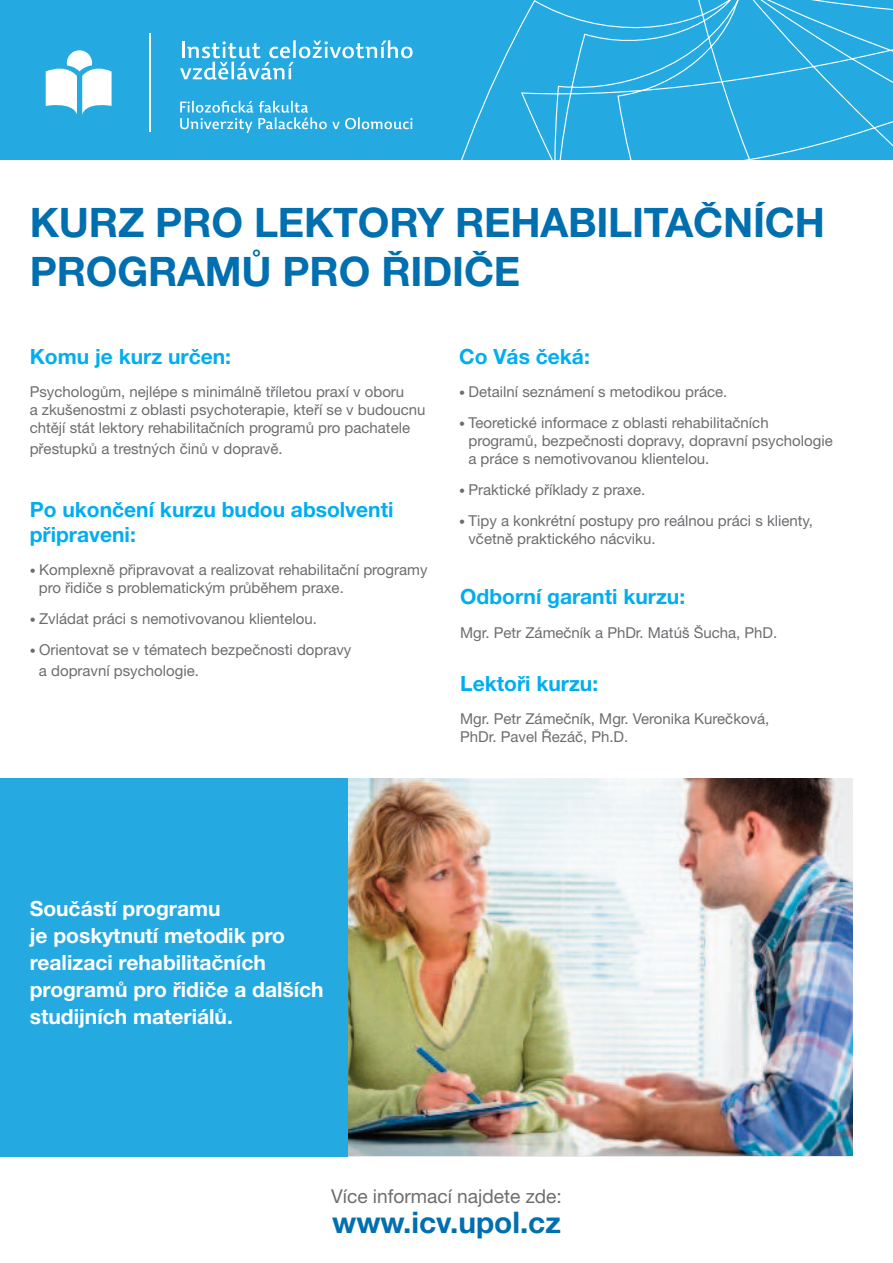
<style>
.page{position:relative;width:893px;height:1263px;background:#fff}
.page>*{position:absolute;margin:0;border:0;box-sizing:border-box;transform-origin:0 0}
.t1{font:700 40.65px/48.9px "Helvetica Neue CE";letter-spacing:-.005em;color:#006faf}
.t2{font:700 29.85px "Helvetica Neue CE";color:#006faf}
.t3{font:700 21px/27px "Helvetica Neue CE";color:#fff}
.t4{font:700 21px/25.2px "Helvetica Neue CE";color:#00aeef}
.t5{font:19.2px "Helvetica Neue CE";color:#6c6d70}
.t6{font:15px/18px "Helvetica Neue CE";color:#6c6d70}
.s1{font-size:12px}
</style>
<div class="page">
<div style="left:0;top:778px;width:431px;height:379px;background:#24aae1"></div>
<div style="left:0;top:0;width:893px;height:160px;background:#24aae1"></div>
<svg style="left:412px;top:0;width:481px;height:160px"></svg>
<svg style="left:46px;top:50px;width:66px;height:64px"></svg>
<hr style="left:150px;top:33px;width:1px;height:99px;background:#fff">
<svg style="left:180px;top:40px;width:233px;height:40px"></svg>
<svg style="left:180px;top:101px;width:232px;height:32px"></svg>
<img style="left:349px;top:778px;width:503px;height:377px">
<h1 class="t1" style="left:30px;top:202px;width:797px">KURZ PRO LEKTORY REHABILITAČNÍCH<br>PROGRAMŮ PRO ŘIDIČE</h1>
<h3 class="t4" style="left:30px;top:345px;width:203px">Komu je kurz určen:</h3>
<p class="t6" style="left:30px;top:384px;width:397px">Psychologům, nejlépe s minimálně tříletou praxí v oboru<br>a zkušenostmi z oblasti psychoterapie, kteří se v budoucnu chtějí stát lektory rehabilitačních programů pro pachatele</p>
<p class="t6" style="left:30px;top:441px;width:254px">přestupků a trestných činů v dopravě.</p>
<h3 class="t4" style="left:30px;top:498px;width:365px">Po ukončení kurzu budou absolventi připraveni:</h3>
<p class="t6" style="left:39px;top:563px;width:390px;text-indent:-9px"><span class="s1">•</span> Komplexně připravovat a realizovat rehabilitační programy pro řidiče s problematickým průběhem praxe.</p>
<p class="t6" style="left:30px;top:611px;width:289px"><span class="s1">•</span> Zvládat práci s nemotivovanou klientelou.</p>
<p class="t6" style="left:39px;top:641px;width:314px;line-height:21px;text-indent:-9px"><span class="s1">•</span> Orientovat se v tématech bezpečnosti dopravy a dopravní psychologie.</p>
<h3 class="t4" style="left:459px;top:345px;width:132px">Co Vás čeká:</h3>
<p class="t6" style="left:459px;top:384px;width:270px"><span class="s1">•</span> Detailní seznámení s metodikou práce.</p>
<p class="t6" style="left:468px;top:415px;width:366px;text-indent:-9px"><span class="s1">•</span> Teoretické informace z oblasti rehabilitačních programů, bezpečnosti dopravy, dopravní psychologie a práce s nemotivovanou klientelou.</p>
<p class="t6" style="left:459px;top:482px;width:188px"><span class="s1">•</span> Praktické příklady z praxe.</p>
<p class="t6" style="left:468px;top:513px;width:346px;text-indent:-9px"><span class="s1">•</span> Tipy a konkrétní postupy pro reálnou práci s klienty, včetně praktického nácviku.</p>
<h3 class="t4" style="left:460px;top:586px;width:226px">Odborní garanti kurzu:</h3>
<p class="t6" style="left:460px;top:625px;width:318px">Mgr. Petr Zámečník a PhDr. Matúš Šucha, PhD.</p>
<h3 class="t4" style="left:460px;top:672px;width:139px">Lektoři kurzu:</h3>
<p class="t6" style="left:460px;top:711px;width:311px">Mgr. Petr Zámečník, Mgr. Veronika Kurečková,<br>PhDr. Pavel Řezáč, Ph.D.</p>
<h3 class="t3" style="left:30px;top:897px;width:295px">Součástí programu<br>je poskytnutí metodik pro realizaci rehabilitačních programů pro řidiče a dalších studijních materiálů.</h3>
<p class="t5" style="left:331px;top:1189px;width:232px">Více informací najdete zde:</p>
<h2 class="t2" style="left:332px;top:1212px;width:230px">www.icv.upol.cz</h2>
</div>
